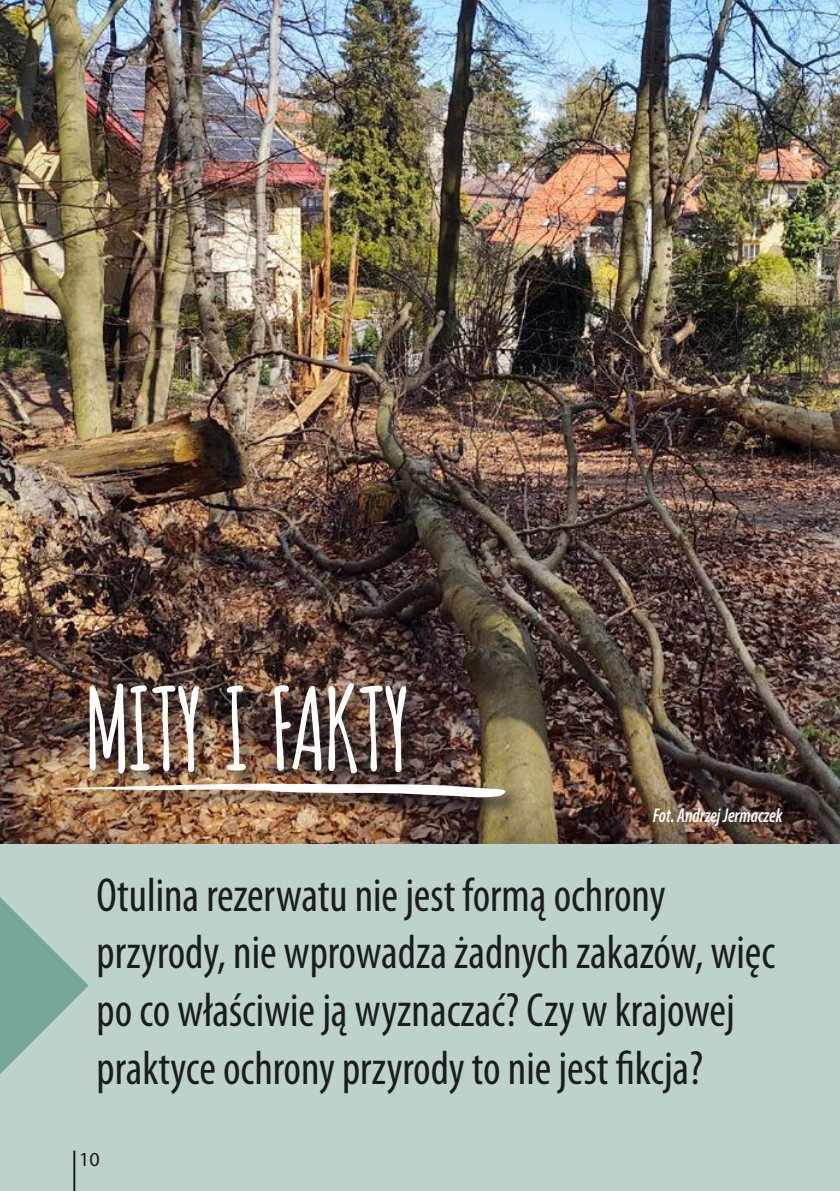
<style>
.page{position:relative;width:840px;height:1191px;background:#fff}
.page>*{position:absolute;margin:0;border:0;box-sizing:border-box;transform-origin:0 0}
.t1{font:700 112.4px "Amatic";color:#fff;scale:.95 1}
.t2{font:condensed 48px/57.6px "Myriad Pro";color:#1b1c20;scale:.95 1}
.t3{font:italic 600 condensed 20px "Myriad Pro";color:#fff;scale:.9 1}
.t4{font:20px "Myriad Pro";color:#1b1c20}
</style>
<div class="page">
<div style="left:0;top:0;width:839px;height:1191px;background:#bed2cd"></div>
<img style="left:0;top:0;width:839px;height:843px">
<svg style="left:0;top:897px;width:88px;height:177px"></svg>
<div style="left:62px;top:780px;width:460px;height:36px;background:#1b1c20;opacity:.75"></div>
<img style="left:62px;top:783px;width:443px;height:14px">
<div style="left:86px;top:681px;width:338px;height:111px;background:#1b1c20;opacity:.75"></div>
<hr style="left:73px;top:1150px;width:2px;height:41px;background:#1b1c20">
<h1 class="t1" style="left:86px;top:649px;width:340px">MITY I FAKTY</h1>
<p class="t3" style="left:652px;top:803px;width:145px">Fot. Andrzej Jermaczek</p>
<p class="t2" style="left:96px;top:865px;width:715px">Otulina rezerwatu nie jest formą ochrony przyrody, nie wprowadza żadnych zakazów, więc po co właściwie ją wyznaczać? Czy w krajowej praktyce ochrony przyrody to nie jest fikcja?</p>
<p class="t4" style="left:79px;top:1146px;width:22px">10</p>
</div>
